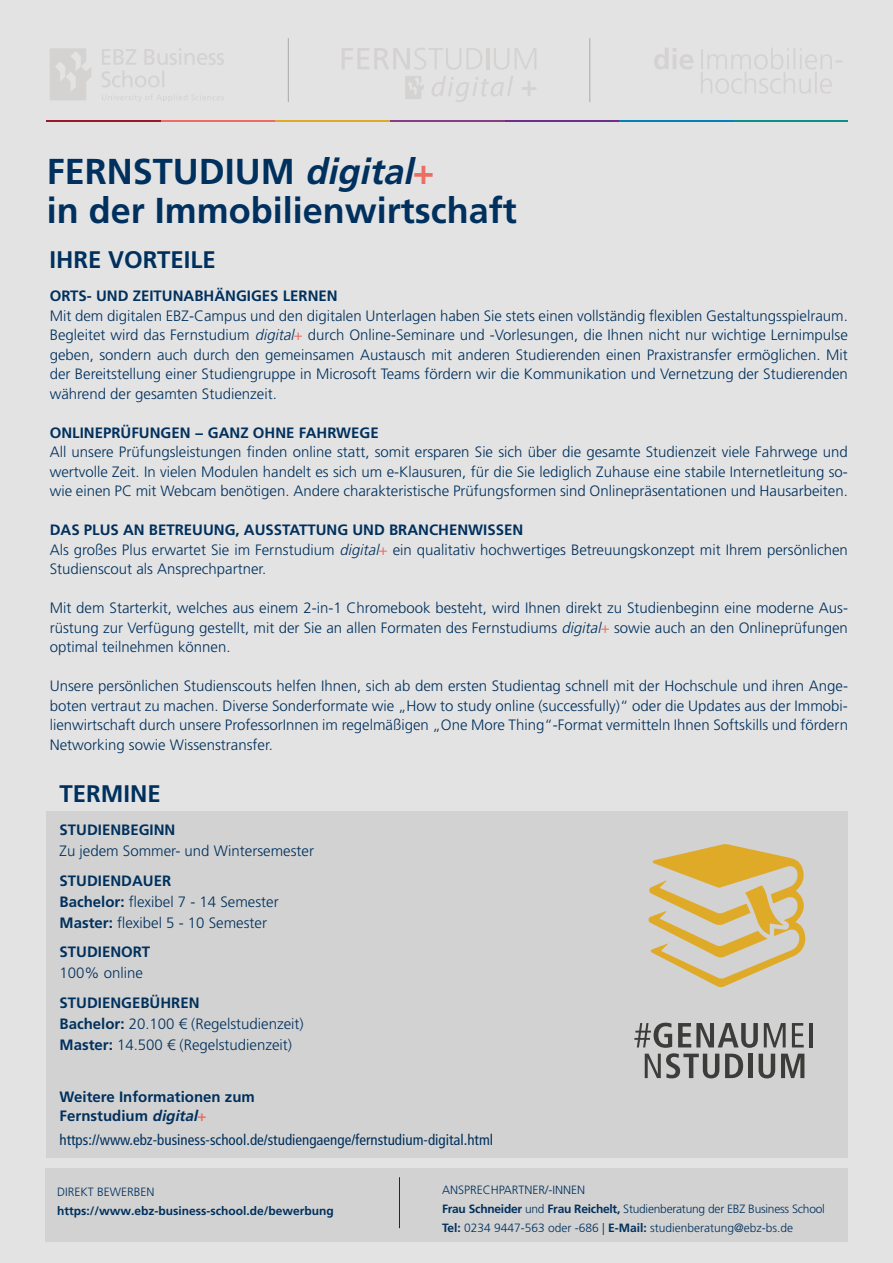
<style>
.page{position:relative;width:893px;height:1263px;background:#e3e3e3}
.page>*{position:absolute;margin:0;border:0;box-sizing:border-box;transform-origin:0 0}
.t1{font:700 36px/39px "Frutiger LT Pro";color:#00305d}
.t2{font:700 24px "Frutiger LT Pro";color:#00305d}
.t3{font:300 15px/19.5px "Frutiger LT Std";color:#00305d;text-align:justify}
.t4{font:700 15px/19.5px "Frutiger LT Pro";color:#00305d}
.t5{font:condensed 15px "Frutiger LT Std";color:#00305d}
.t6{font:300 12px/18.6px "Frutiger LT Std";color:#00305d}
.t7{font:700 12px "Frutiger LT Pro";color:#00305d}
.s1{font-style:italic}
.s2{color:#ed6d63}
.s3{font-family:"Frutiger LT Pro";font-weight:700}
</style>
<div class="page">
<div style="left:47px;top:811px;width:801px;height:347px;background:#d2d2d2"></div>
<div style="left:46px;top:1168px;width:802px;height:74px;background:#d2d2d2"></div>
<hr style="left:399px;top:1177px;width:1px;height:51px;background:#00305d">
<svg style="left:654px;top:48px;width:189px;height:46px"></svg>
<hr style="left:590px;top:38px;width:1px;height:64px;background:#ada9a7">
<hr style="left:288px;top:38px;width:1px;height:64px;background:#ada9a7">
<svg style="left:648px;top:844px;width:158px;height:143px"></svg>
<hr style="left:809px;top:1023px;width:3px;height:24px;background:#3c3c3b">
<svg style="left:634px;top:1023px;width:170px;height:55px"></svg>
<svg style="left:432px;top:76px;width:81px;height:26px"></svg>
<svg style="left:522px;top:81px;width:14px;height:15px"></svg>
<svg style="left:342px;top:48px;width:140px;height:22px"></svg>
<hr style="left:487px;top:48px;width:3px;height:21px;background:#d5d2d2">
<svg style="left:494px;top:48px;width:15px;height:22px"></svg>
<svg style="left:515px;top:48px;width:21px;height:21px"></svg>
<svg style="left:405px;top:76px;width:19px;height:23px"></svg>
<svg style="left:102px;top:48px;width:122px;height:39px"></svg>
<svg style="left:102px;top:94px;width:122px;height:8px"></svg>
<svg style="left:50px;top:48px;width:41px;height:52px"></svg>
<hr style="left:619px;top:121px;width:114px;height:1px;background:#0082ba">
<hr style="left:733px;top:121px;width:115px;height:1px;background:#0b8f89">
<hr style="left:161px;top:121px;width:115px;height:1px;background:#ed6d63">
<hr style="left:276px;top:121px;width:114px;height:1px;background:#e0aa29">
<hr style="left:504px;top:121px;width:115px;height:1px;background:#6f2f88">
<hr style="left:390px;top:121px;width:114px;height:1px;background:#883e83">
<hr style="left:47px;top:121px;width:114px;height:1px;background:#9a182b">
<h1 class="t1" style="left:47px;top:152px;width:472px">FERNSTUDIUM <span class="s1">digital</span><span class="s2">+<br></span>in der Immobilienwirtschaft</h1>
<h2 class="t2" style="left:49px;top:245px;width:168px">IHRE VORTEILE</h2>
<p class="t4" style="left:50px;top:286px;width:290px">ORTS- UND ZEITUNABHÄNGIGES LERNEN</p>
<p class="t3" style="left:50px;top:306px;width:800px">Mit dem digitalen EBZ-Campus und den digitalen Unterlagen haben Sie stets einen vollständig flexiblen Gestaltungsspielraum.<br>Begleitet wird das Fernstudium <span class="s1">digital</span><span class="s2">+</span> durch Online-Seminare und -Vorlesungen, die Ihnen nicht nur wichtige Lernimpulse geben, sondern auch durch den gemeinsamen Austausch mit anderen Studierenden einen Praxistransfer ermöglichen. Mit der Bereitstellung einer Studiengruppe in Microsoft Teams fördern wir die Kommunikation und Vernetzung der Studierenden während der gesamten Studienzeit.</p>
<p class="t4" style="left:50px;top:423px;width:331px">ONLINEPRÜFUNGEN − GANZ OHNE FAHRWEGE</p>
<p class="t3" style="left:50px;top:442px;width:800px">All unsere Prüfungsleistungen finden online statt, somit ersparen Sie sich über die gesamte Studienzeit viele Fahrwege und wertvolle Zeit. In vielen Modulen handelt es sich um e-Klausuren, für die Sie lediglich Zuhause eine stabile Internetleitung so&shy;wie einen PC mit Webcam benötigen. Andere charakteristische Prüfungsformen sind Onlinepräsentationen und Hausarbeiten.</p>
<p class="t4" style="left:50px;top:520px;width:475px">DAS PLUS AN BETREUUNG, AUSSTATTUNG UND BRANCHENWISSEN</p>
<p class="t3" style="left:50px;top:540px;width:800px">Als großes Plus erwartet Sie im Fernstudium <span class="s1">digital</span><span class="s2">+</span> ein qualitativ hochwertiges Betreuungskonzept mit Ihrem persönlichen<br>Studienscout als Ansprechpartner.</p>
<p class="t3" style="left:50px;top:598px;width:800px">Mit dem Starterkit, welches aus einem 2-in-1 Chromebook besteht, wird Ihnen direkt zu Studienbeginn eine moderne Aus&shy;rüstung zur Verfügung gestellt, mit der Sie an allen Formaten des Fernstudiums <span class="s1">digital</span><span class="s2">+</span> sowie auch an den Onlineprüfungen optimal teilnehmen können.</p>
<p class="t3" style="left:50px;top:676px;width:800px">Unsere persönlichen Studienscouts helfen Ihnen, sich ab dem ersten Studientag schnell mit der Hochschule und ihren Ange&shy;boten vertraut zu machen. Diverse Sonderformate wie „How to study online (successfully)“ oder die Updates aus der Immobi&shy;lienwirtschaft durch unsere ProfessorInnen im regelmäßigen „One More Thing“-Format vermitteln Ihnen Softskills und fördern Networking sowie Wissenstransfer.</p>
<h2 class="t2" style="left:60px;top:780px;width:103px">TERMINE</h2>
<p class="t4" style="left:60px;top:820px;width:117px">STUDIENBEGINN</p>
<p class="t3" style="left:60px;top:842px;width:256px">Zu jedem Sommer- und Wintersemester</p>
<p class="t4" style="left:60px;top:871px;width:113px">STUDIENDAUER</p>
<p class="t3" style="left:60px;top:891px;width:221px;line-height:21px"><span class="s3">Bachelor:</span> flexibel 7 - 14 Semester<br><span class="s3">Master:</span> flexibel 5 - 10 Semester</p>
<p class="t4" style="left:60px;top:942px;width:92px">STUDIENORT</p>
<p class="t3" style="left:60px;top:964px;width:85px">100% online</p>
<p class="t4" style="left:60px;top:993px;width:142px">STUDIENGEBÜHREN</p>
<p class="t3" style="left:60px;top:1013px;width:246px;line-height:21px"><span class="s3">Bachelor:</span> 20.100 € (Regelstudienzeit)<br><span class="s3">Master:</span> 14.500 € (Regelstudienzeit)</p>
<p class="t4" style="left:60px;top:1087px;width:197px">Weitere Informationen zum<br>Fernstudium <span class="s1">digital</span><span class="s2">+</span></p>
<p class="t5" style="left:60px;top:1131px;width:435px">https://www.ebz-business-school.de/studiengaenge/fernstudium-digital.html</p>
<p class="t6" style="left:57px;top:1183px;width:99px">DIREKT BEWERBEN</p>
<p class="t7" style="left:57px;top:1204px;width:278px">https://www.ebz-business-school.de/bewerbung</p>
<p class="t6" style="left:442px;top:1181px;width:384px">ANSPRECHPARTNER/-INNEN<br><span class="s3">Frau Schneider</span> und <span class="s3">Frau Reichelt,</span> Studienberatung der EBZ Business School<br><span class="s3">Tel:</span> 0234 9447-563 oder -686 | <span class="s3">E-Mail:</span> studienberatung@ebz-bs.de</p>
</div>
